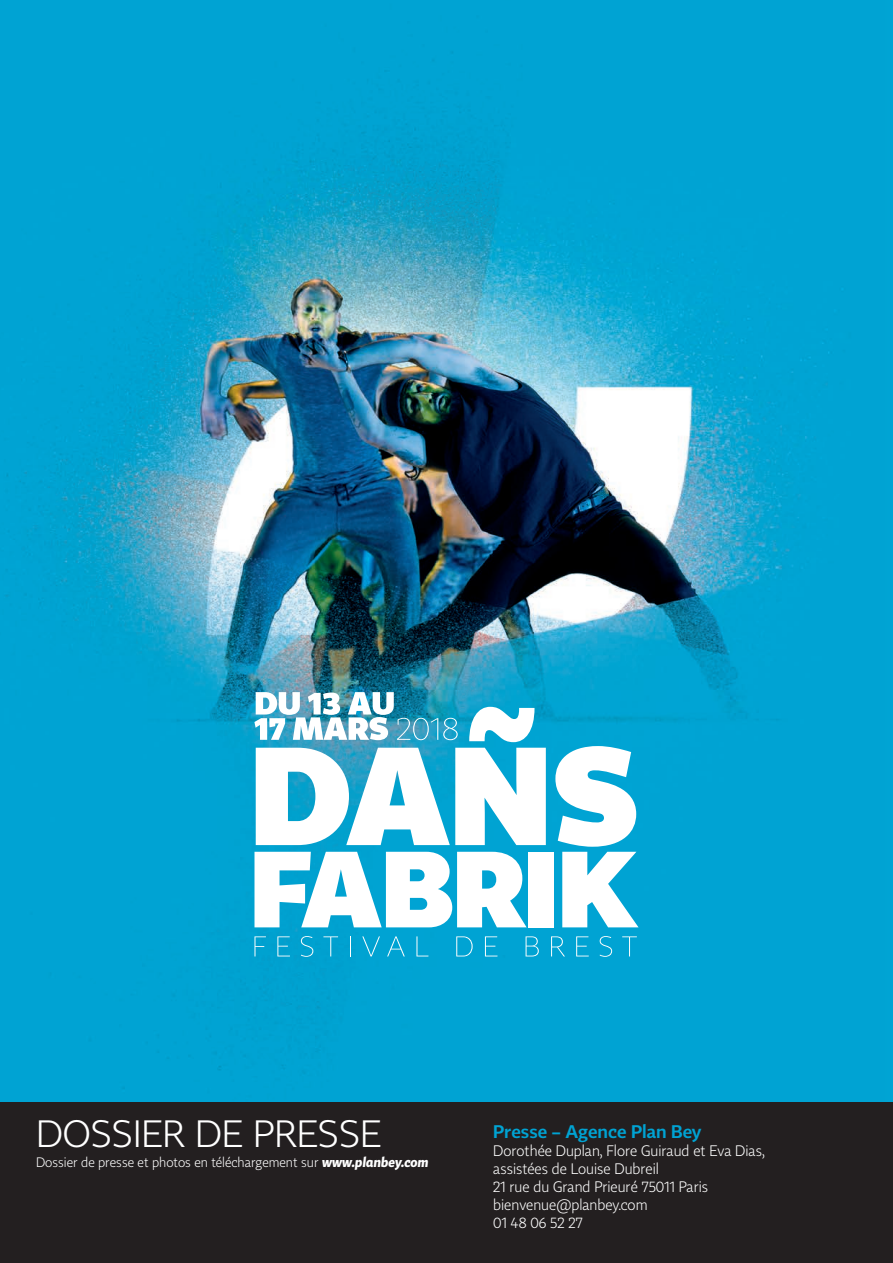
<style>
.page{position:relative;width:893px;height:1263px;background:#fff}
.page>*{position:absolute;margin:0;border:0;box-sizing:border-box;transform-origin:0 0}
.t1{font:300 37.5px "Tabac Sans";color:#fff}
.t2{font:600 18px "Tabac Sans";color:#00a3d3}
.t3{font:300 15px/18px "Tabac Sans";color:#fff;scale:.95 1}
.t4{font:300 13.5px "Tabac Sans";color:#fff;scale:.95 1}
.s1{font-weight:700;font-style:italic}
</style>
<div class="page">
<img style="left:0;top:0;width:893px;height:1103px">
<svg style="left:256px;top:748px;width:290px;height:97px"></svg>
<svg style="left:254px;top:852px;width:273px;height:75px"></svg>
<div style="left:529px;top:852px;width:25px;height:75px;background:#fff"></div>
<svg style="left:555px;top:746px;width:84px;height:181px"></svg>
<svg style="left:254px;top:936px;width:12px;height:20px"></svg>
<svg style="left:277px;top:936px;width:13px;height:20px"></svg>
<svg style="left:301px;top:936px;width:12px;height:21px"></svg>
<svg style="left:323px;top:936px;width:15px;height:20px"></svg>
<svg style="left:350px;top:936px;width:1px;height:20px"></svg>
<svg style="left:362px;top:936px;width:18px;height:20px"></svg>
<svg style="left:387px;top:936px;width:18px;height:20px"></svg>
<svg style="left:416px;top:936px;width:12px;height:20px"></svg>
<svg style="left:456px;top:936px;width:17px;height:20px"></svg>
<svg style="left:485px;top:936px;width:12px;height:20px"></svg>
<svg style="left:526px;top:936px;width:13px;height:20px"></svg>
<svg style="left:551px;top:936px;width:14px;height:20px"></svg>
<svg style="left:576px;top:936px;width:13px;height:20px"></svg>
<svg style="left:600px;top:936px;width:12px;height:21px"></svg>
<svg style="left:622px;top:936px;width:15px;height:20px"></svg>
<img style="left:254px;top:692px;width:204px;height:48px">
<svg style="left:469px;top:707px;width:65px;height:35px"></svg>
<div style="left:0;top:1103px;width:893px;height:160px;background:#231f20"></div>
<h1 class="t1" style="left:36px;top:1111px;width:347px">DOSSIER DE PRESSE</h1>
<p class="t4" style="left:36px;top:1154px;width:415px">Dossier de presse et photos en téléchargement sur <span class="s1">www.planbey.com</span></p>
<p class="t2" style="left:493px;top:1121px;width:210px">Presse – Agence Plan Bey</p>
<p class="t3" style="left:493px;top:1142px;width:287px">Dorothée Duplan, Flore Guiraud et Eva Dias, assistées de Louise Dubreil<br>21 rue du Grand Prieuré 75011 Paris bienvenue@planbey.com<br>01 48 06 52 27</p>
</div>
